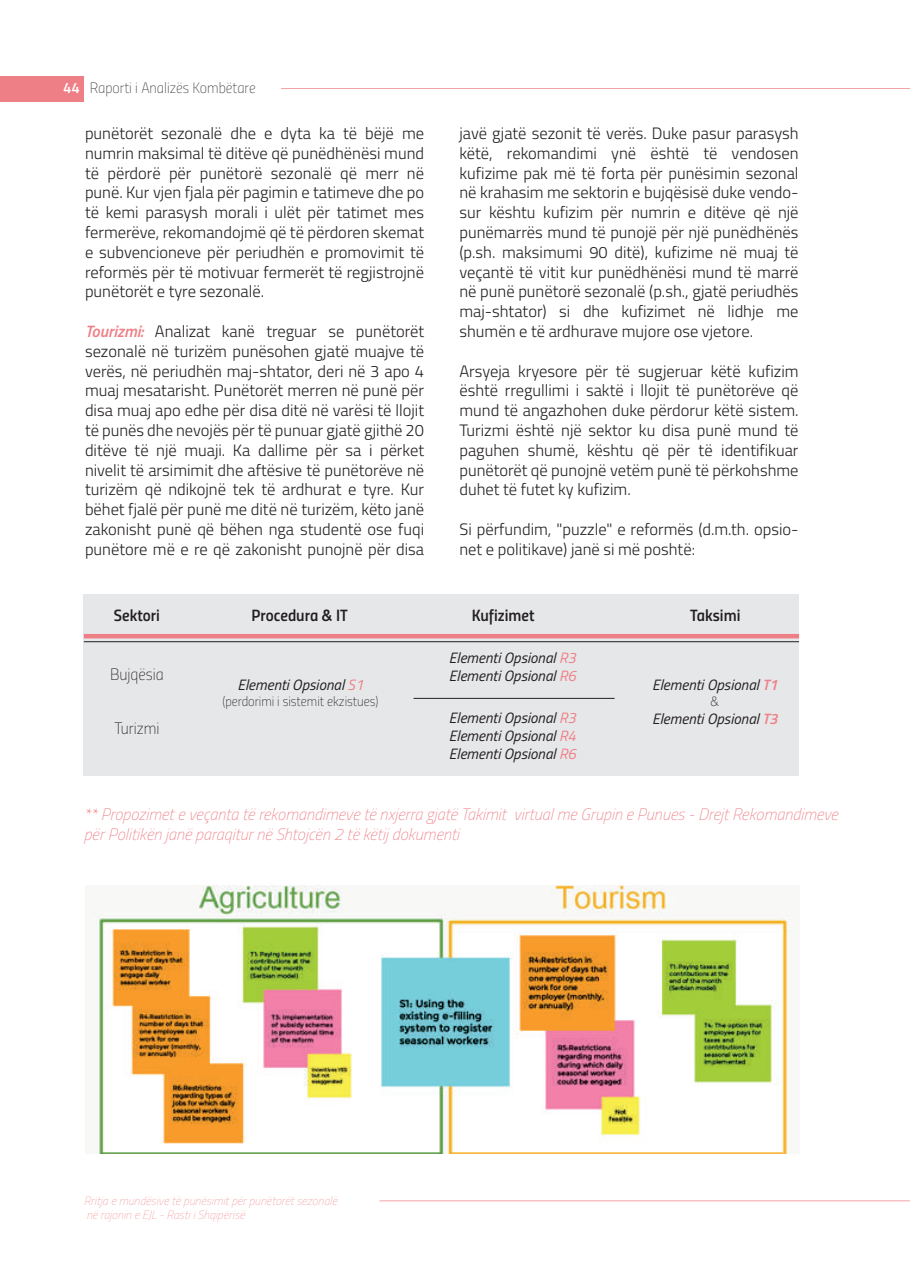
<style>
.page{position:relative;width:910px;height:1280px;background:#fff}
.page>*{position:absolute;margin:0;border:0;box-sizing:border-box;transform-origin:0 0}
.t1{font:300 16.5px/19.8px "Titillium";color:#231f20;text-align:justify}
.t2{font:italic 100 16.5px/19.8px "Titillium";color:#ef7f86}
.t3{font:16.5px "Titillium Semibold Upright";color:#231f20}
.t4{font:16.5px "Titillium Thin Upright";color:#231f20}
.t5{font:italic 15px/18px "Titillium";color:#231f20}
.t6{font:15px "Titillium Thin Upright";color:#3e3e3f}
.t7{font:15px "Titillium Semibold Upright";color:#fff}
.t8{font:13.5px "Titillium Thin Upright";color:#231f20}
.t9{font:italic 100 12px/14.4px "Titillium";color:#f4a3a7}
.s1{font-weight:600;font-style:italic;color:#ef7f86}
.s2{color:#ef7f86}
.s3{font-weight:600;color:#ef7f86}
</style>
<div class="page">
<hr style="left:380px;top:1200px;width:530px;height:1px;background:#f4a3a7">
<div style="left:0;top:76px;width:84px;height:25px;background:#ef7f86"></div>
<hr style="left:281px;top:88px;width:629px;height:1px;background:#f4a3a7">
<div style="left:84px;top:595px;width:715px;height:181px;background:#e6e7e9"></div>
<hr style="left:84px;top:634px;width:715px;height:4px;background:#ef7f86">
<hr style="left:84px;top:641px;width:715px;height:1px;background:#231f20">
<hr style="left:414px;top:698px;width:201px;height:1px;background:#231f20">
<img style="left:94px;top:886px;width:696px;height:267px">
<hr style="left:101px;top:1152px;width:341px;height:2px;background:#589b42">
<hr style="left:450px;top:1152px;width:333px;height:2px;background:#f6ad25">
<p class="t7" style="left:63px;top:76px;width:18px">44</p>
<p class="t6" style="left:90px;top:77px;width:167px">Raporti i Analizës Kombëtare</p>
<p class="t1" style="left:85px;top:122px;width:341px">punëtorët sezonalë dhe e dyta ka të bëjë me numrin maksimal të ditëve që punëdhënësi mund të përdorë për punëtorë sezonalë që merr në punë. Kur vjen fjala për pagimin e tatimeve dhe po të kemi parasysh morali i ulët për tatimet mes fermerëve, rekomandojmë që të përdoren skemat e subvencioneve për periudhën e promovimit të reformës për të motivuar fermerët të regjistrojnë punëtorët e tyre sezonalë.</p>
<p class="t1" style="left:85px;top:320px;width:341px"><span class="s1">Tourizmi:</span> Analizat kanë treguar se punëtorët sezonalë në turizëm punësohen gjatë muajve të verës, në periudhën maj-shtator, deri në 3 apo 4 muaj mesatarisht. Punëtorët merren në punë për disa muaj apo edhe për disa ditë në varësi të llojit të punës dhe nevojës për të punuar gjatë gjithë 20 ditëve të një muaji. Ka dallime për sa i përket nivelit të arsimimit dhe aftësive të punëtorëve në turizëm që ndikojnë tek të ardhurat e tyre. Kur bëhet fjalë për punë me ditë në turizëm, këto janë zakonisht punë që bëhen nga studentë ose fuqi punëtore më e re që zakonisht punojnë për disa</p>
<p class="t1" style="left:459px;top:122px;width:341px">javë gjatë sezonit të verës. Duke pasur parasysh këtë, rekomandimi ynë është të vendosen kufizime pak më të forta për punësimin sezonal në krahasim me sektorin e bujqësisë duke vendo&shy;sur kështu kufizim për numrin e ditëve që një punëmarrës mund të punojë për një punëdhënës (p.sh. maksimumi 90 ditë), kufizime në muaj të veçantë të vitit kur punëdhënësi mund të marrë në punë punëtorë sezonalë (p.sh., gjatë periudhës maj-shtator) si dhe kufizimet në lidhje me shumën e të ardhurave mujore ose vjetore.</p>
<p class="t1" style="left:459px;top:360px;width:341px">Arsyeja kryesore për të sugjeruar këtë kufizim është rregullimi i saktë i llojit të punëtorëve që mund të angazhohen duke përdorur këtë sistem.<br>Turizmi është një sektor ku disa punë mund të paguhen shumë, kështu që për të identifikuar punëtorët që punojnë vetëm punë të përkohshme duhet të futet ky kufizim.</p>
<p class="t1" style="left:459px;top:518px;width:341px">Si përfundim, "puzzle" e reformës (d.m.th. opsio&shy;net e politikave) janë si më poshtë:</p>
<p class="t3" style="left:114px;top:602px;width:48px">Sektori</p>
<p class="t3" style="left:252px;top:602px;width:98px">Procedura &amp; IT</p>
<p class="t3" style="left:472px;top:602px;width:64px">Kufizimet</p>
<p class="t3" style="left:690px;top:602px;width:52px">Taksimi</p>
<p class="t4" style="left:110px;top:662px;width:55px">Bujqësia</p>
<p class="t4" style="left:114px;top:717px;width:47px">Turizmi</p>
<p class="t5" style="left:237px;top:675px;width:128px">Elementi Opsional <span class="s2">S1</span></p>
<p class="t8" style="left:222px;top:692px;width:158px">(perdorimi i sistemit ekzistues)</p>
<p class="t5" style="left:449px;top:648px;width:129px">Elementi Opsional <span class="s2">R3<br></span>Elementi Opsional <span class="s2">R6</span></p>
<p class="t5" style="left:449px;top:708px;width:129px;text-align:justify">Elementi Opsional <span class="s2">R3<br></span>Elementi Opsional <span class="s2">R4<br></span>Elementi Opsional <span class="s2">R6</span></p>
<p class="t5" style="left:652px;top:675px;width:127px">Elementi Opsional <span class="s3">T1</span></p>
<p class="t8" style="left:711px;top:692px;width:10px">&amp;</p>
<p class="t5" style="left:652px;top:709px;width:127px">Elementi Opsional <span class="s3">T3</span></p>
<p class="t2" style="left:84px;top:804px;width:756px">** Propozimet e veçanta të rekomandimeve të nxjerra gjatë Takimit virtual me Grupin e Punues - Drejt Rekomandimeve për Politikën janë paraqitur në Shtojcën 2 të këtij dokumenti</p>
<p class="t9" style="left:84px;top:1193px;width:255px">Rritja e mundësive të punësimit për punëtorët sezonalë në rajonin e EJL - Rasti i Shqipërisë</p>
</div>
